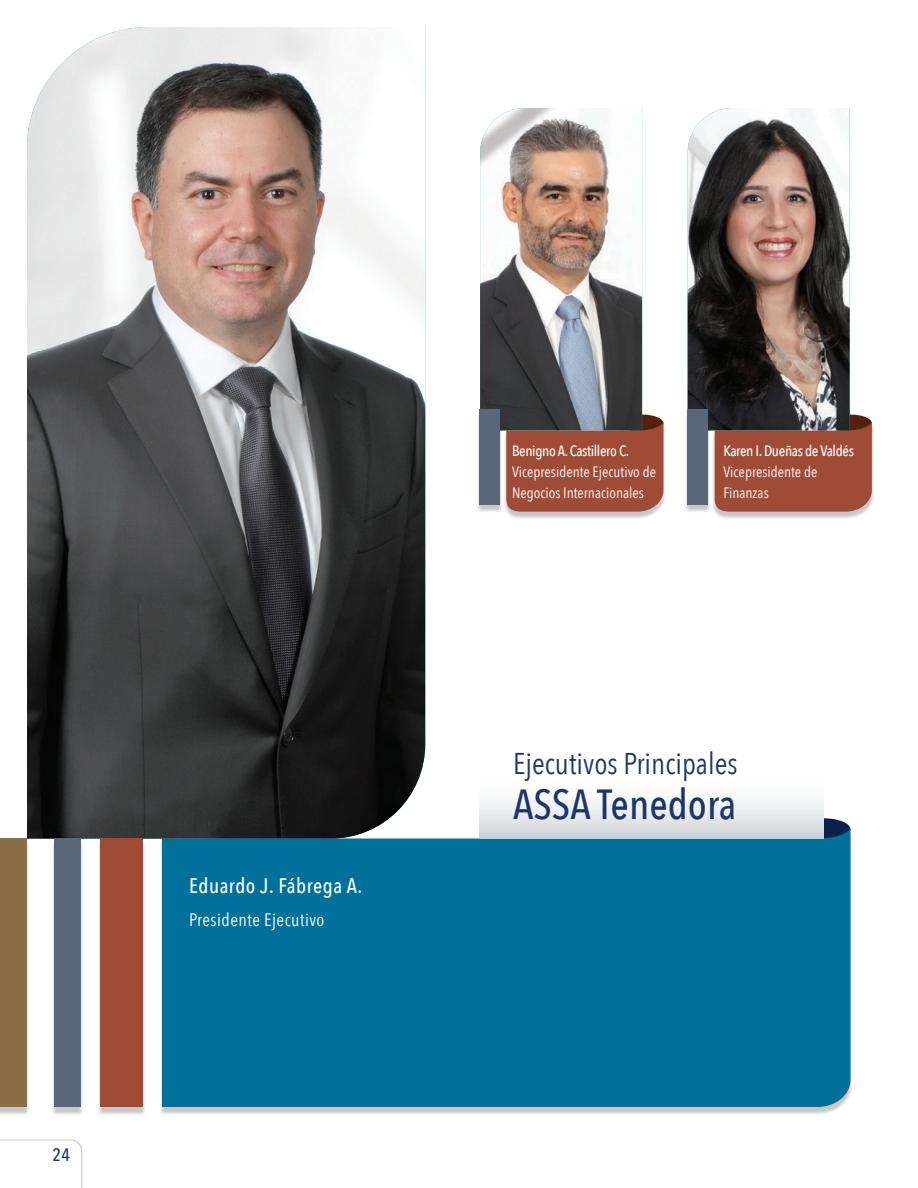
<style>
.page{position:relative;width:918px;height:1188px;background:#fff}
.page>*{position:absolute;margin:0;border:0;box-sizing:border-box;transform-origin:0 0}
.t1{font:500 42px "Avenir Next Condensed";color:#1c366c}
.t2{font:30px "Avenir Next Condensed";color:#1c366c}
.t3{font:500 21px "Avenir Next Condensed";letter-spacing:.025em;color:#fff}
.t4{font:18px "Avenir Next Condensed";letter-spacing:.025em;color:#fff}
.t5{font:500 18px "Avenir Next Condensed";color:#1c366c}
.t6{font:15px/21px "Avenir Next Condensed";color:#fff}
.t7{font:500 15px "Avenir Next Condensed";letter-spacing:-.025em;color:#fff}
</style>
<div class="page">
<div style="left:826px;top:417px;width:49px;height:23px;background:#231f20;opacity:.25"></div>
<div style="left:829px;top:415px;width:43px;height:17px;background:#55200c;border-radius:50%"></div>
<div style="left:0;top:1139px;width:83px;height:49px;background:#231f20;opacity:.25"></div>
<svg style="left:0;top:1140px;width:81px;height:48px"></svg>
<div style="left:796px;top:818px;width:54px;height:22px;background:#0a1f4c;border-radius:50%"></div>
<div style="left:159px;top:831px;width:695px;height:284px;background:#231f20;opacity:.25"></div>
<div style="left:162px;top:829px;width:688px;height:278px;background:#00719b"></div>
<div style="left:0;top:841px;width:30px;height:274px;background:#231f20;opacity:.25"></div>
<div style="left:0;top:838px;width:27px;height:269px;background:#8a6f46"></div>
<div style="left:479px;top:768px;width:345px;height:70px;background:linear-gradient(to bottom,#fff,#d3d9dc)"></div>
<img style="left:27px;top:27px;width:398px;height:812px">
<div style="left:97px;top:841px;width:49px;height:274px;background:#231f20;opacity:.25"></div>
<div style="left:100px;top:838px;width:43px;height:269px;background:#9f4b36"></div>
<div style="left:51px;top:841px;width:33px;height:274px;background:#231f20;opacity:.25"></div>
<div style="left:54px;top:838px;width:27px;height:269px;background:#58677a"></div>
<div style="left:618px;top:417px;width:49px;height:23px;background:#231f20;opacity:.25"></div>
<div style="left:621px;top:415px;width:42px;height:17px;background:#55200c;border-radius:50%"></div>
<div style="left:504px;top:425px;width:163px;height:95px;background:#231f20;opacity:.25"></div>
<div style="left:506px;top:423px;width:157px;height:89px;background:#9f4b36"></div>
<div style="left:712px;top:425px;width:163px;height:95px;background:#231f20;opacity:.25"></div>
<div style="left:715px;top:423px;width:157px;height:89px;background:#9f4b36"></div>
<img style="left:480px;top:108px;width:162px;height:322px">
<img style="left:688px;top:108px;width:162px;height:322px">
<div style="left:477px;top:411px;width:25px;height:102px;background:#231f20;opacity:.25"></div>
<div style="left:479px;top:409px;width:21px;height:96px;background:#58677a"></div>
<div style="left:685px;top:411px;width:26px;height:102px;background:#231f20;opacity:.25"></div>
<div style="left:688px;top:409px;width:20px;height:96px;background:#58677a"></div>
<p class="t5" style="left:52px;top:1143px;width:19px">24</p>
<h3 class="t3" style="left:189px;top:873px;width:175px">Eduardo J. Fábrega A.</h3>
<p class="t4" style="left:189px;top:904px;width:137px">Presidente Ejecutivo</p>
<p class="t7" style="left:512px;top:441px;width:119px">Benigno A. Castillero C.</p>
<p class="t6" style="left:512px;top:460px;width:145px">Vicepresidente Ejecutivo de<br>Negocios Internacionales</p>
<p class="t7" style="left:723px;top:441px;width:132px">Karen I. Dueñas de Valdés</p>
<p class="t6" style="left:723px;top:460px;width:95px">Vicepresidente de<br>Finanzas</p>
<h2 class="t2" style="left:513px;top:738px;width:226px">Ejecutivos Principales</h2>
<h1 class="t1" style="left:513px;top:779px;width:225px">ASSA Tenedora</h1>
</div>
